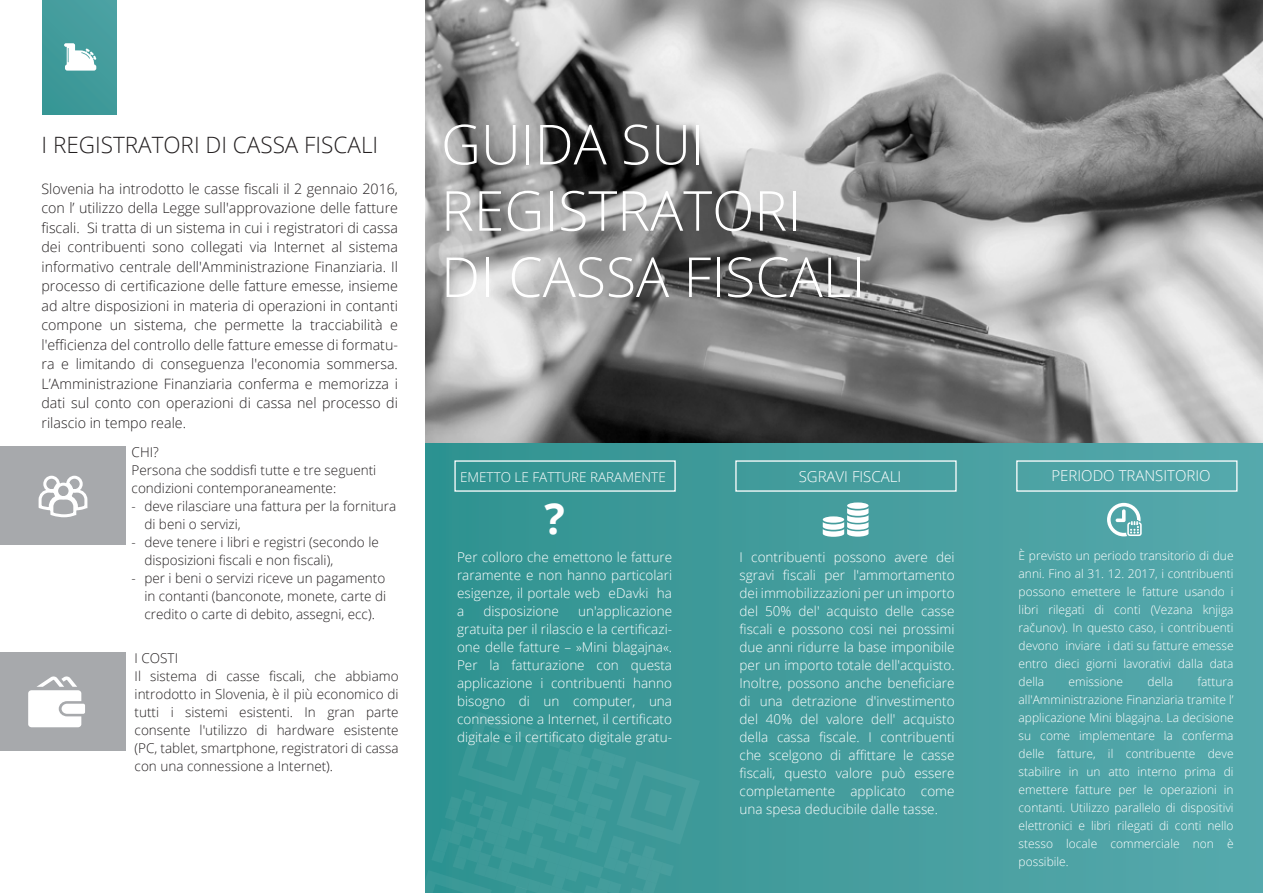
<style>
.page{position:relative;width:1263px;height:893px;background:#fff}
.page>*{position:absolute;margin:0;border:0;box-sizing:border-box;transform-origin:0 0}
.t1{font:300 55.2px/66.3px "Open Sans";color:#fff}
.t2{font:700 42.75px "Open Sans";color:#fff}
.t3{font:300 22.5px "Open Sans";color:#231f20}
.t4{font:300 15px "Open Sans";color:#fff}
.t5{font:300 14.25px/19.5px "Open Sans";color:#231f20;text-align:justify}
.t6{font:300 13.5px/18px "Open Sans";color:#fff;text-align:justify}
.t7{font:300 13.5px/18px "Open Sans";color:#231f20}
.t8{font:300 12px/18px "Open Sans";color:#fff;text-align:justify}
</style>
<div class="page">
<div style="left:425px;top:412px;width:838px;height:481px;background:linear-gradient(to right,#329391,#57a8ac)"></div>
<svg style="left:1107px;top:503px;width:35px;height:33px"></svg>
<div style="left:42px;top:0;width:75px;height:114px;background:#429b9b"></div>
<div style="left:0;top:446px;width:126px;height:98px;background:#a7a9ac"></div>
<svg style="left:38px;top:475px;width:50px;height:43px"></svg>
<div style="left:0;top:653px;width:126px;height:98px;background:#a7a9ac"></div>
<svg style="left:28px;top:676px;width:57px;height:51px"></svg>
<img style="left:425px;top:0;width:838px;height:443px">
<div style="left:735px;top:460px;width:222px;height:32px;border:1px solid #fff"></div>
<div style="left:1016px;top:460px;width:221px;height:32px;border:1px solid #fff"></div>
<svg style="left:823px;top:502px;width:45px;height:35px"></svg>
<svg style="left:64px;top:43px;width:32px;height:28px"></svg>
<svg style="left:425px;top:712px;width:275px;height:181px;background:#3a9896"></svg>
<h3 class="t3" style="left:42px;top:130px;width:338px">I REGISTRATORI DI CASSA FISCALI</h3>
<p class="t5" style="left:42px;top:178px;width:358px">Slovenia ha introdotto le casse fiscali il 2 gennaio 2016, con l’ utilizzo della Legge sull'approvazione delle fatture fiscali. Si tratta di un sistema in cui i registratori di cassa dei contribuenti sono collegati via Internet al sistema informativo centrale dell'Amministrazione Finanziaria. Il processo di certificazione delle fatture emesse, insieme ad altre disposizioni in materia di operazioni in contanti compone un sistema, che permette la tracciabilità e l'efficienza del controllo delle fatture emesse di formatu&shy;ra e limitando di conseguenza l'economia sommersa.<br>L’Amministrazione Finanziaria conferma e memorizza i dati sul conto con operazioni di cassa nel processo di rilascio in tempo reale.</p>
<p class="t7" style="left:132px;top:443px;width:246px">CHI?<br>Persona che soddisfi tutte e tre seguenti condizioni contemporaneamente:</p>
<p class="t7" style="left:144px;top:497px;width:253px;text-indent:-13px">- deve rilasciare una fattura per la fornitura di beni o servizi,</p>
<p class="t7" style="left:144px;top:533px;width:236px;text-indent:-13px">- deve tenere i libri e registri (secondo le disposizioni fiscali e non fiscali),</p>
<p class="t7" style="left:144px;top:569px;width:243px;text-align:justify;text-indent:-13px">- per i beni o servizi riceve un pagamento in contanti (banconote, monete, carte di credito o carte di debito, assegni, ecc).</p>
<p class="t7" style="left:135px;top:648px;width:266px">I COSTI<br>Il sistema di casse fiscali, che abbiamo introdotto in Slovenia, è il più economico di tutti i sistemi esistenti. In gran parte consente l'utilizzo di hardware esistente (PC, tablet, smartphone, registratori di cassa con una connessione a Internet).</p>
<h1 class="t1" style="left:441px;top:110px;width:425px">GUIDA SUI<br>REGISTRATORI<br>DI CASSA FISCALI</h1>
<p class="t6" style="left:460px;top:468px;width:207px">EMETTO LE FATTURE RARAMENTE</p>
<h2 class="t2" style="left:544px;top:488px;width:22px">?</h2>
<p class="t6" style="left:457px;top:547px;width:217px">Per colloro che emettono le fatture raramente e non hanno particolari esigenze, il portale web eDavki ha a</p>
<p class="t6" style="left:457px;top:601px;width:217px;text-indent:121px">un'applicazione gratuita per il rilascio e la certificazi&shy;one delle fatture – »Mini blagajna«.<br>Per la fatturazione con questa applicazione i contribuenti hanno bisogno di un computer, una connessione a Internet, il certificato digitale e il certificato digitale gratu-</p>
<p class="t6" style="left:483px;top:601px;width:77px">disposizione</p>
<p class="t4" style="left:799px;top:466px;width:104px">SGRAVI FISCALI</p>
<p class="t6" style="left:739px;top:547px;width:217px">I contribuenti possono avere dei sgravi fiscali per l'ammortamento dei immobilizzazioni per un importo del 50% del' acquisto delle casse fiscali e possono cosi nei prossimi due anni ridurre la base imponibile per un importo totale dell'acquisto.<br>Inoltre, possono anche beneficiare di una detrazione d'investimento del 40% del valore dell' acquisto della cassa fiscale. I contribuenti che scelgono di affittare le casse fiscali, questo valore può essere completamente applicato come una spesa deducibile dalle tasse.</p>
<p class="t4" style="left:1051px;top:465px;width:161px">PERIODO TRANSITORIO</p>
<p class="t8" style="left:1018px;top:547px;width:217px">È previsto un periodo transitorio di due anni. Fino al 31. 12. 2017, i contribuenti possono emettere le fatture usando i libri rilegati di conti (Vezana knjiga računov). In questo caso, i contribuenti devono inviare i dati su fatture emesse entro dieci giorni lavorativi dalla data della</p>
<p class="t8" style="left:1018px;top:673px;width:217px;text-indent:179px">fattura all'Amministrazione Finanziaria tramite l’ applicazione Mini blagajna. La decisione su come implementare la conferma delle fatture, il contribuente deve stabilire in un atto interno prima di emettere fatture per le operazioni in contanti. Utilizzo parallelo di dispositivi elettronici e libri rilegati di conti nello stesso locale commerciale non è possibile.</p>
<p class="t8" style="left:1068px;top:673px;width:56px">emissione</p>
<p class="t8" style="left:1147px;top:673px;width:27px">della</p>
</div>
